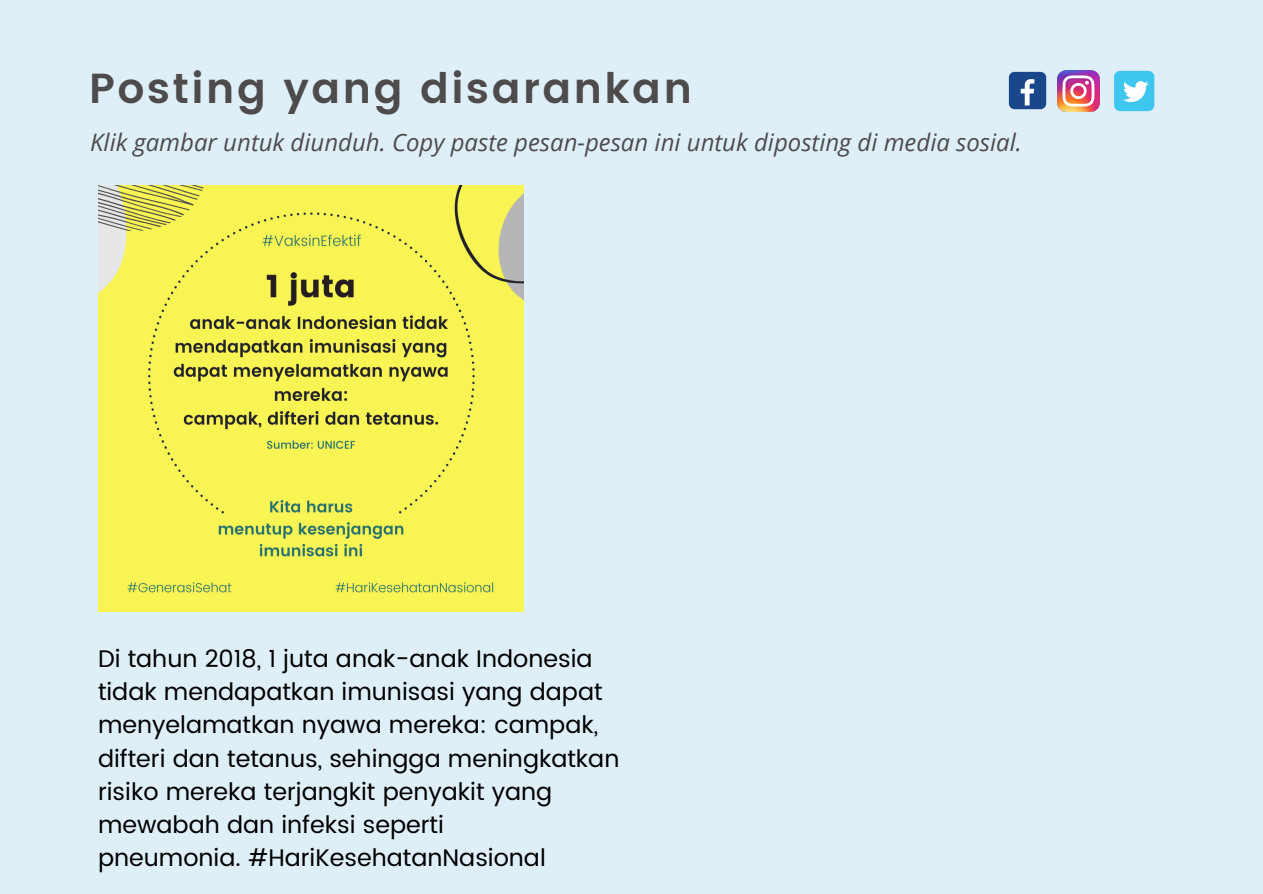
<style>
.page{position:relative;width:1263px;height:894px;background:#fff}
.page>*{position:absolute;margin:0;border:0;box-sizing:border-box;transform-origin:0 0}
.t1{font:600 42px "Poppins";letter-spacing:.06em;color:#4e4b4c}
.t2{font:24px/33.3px "Poppins";color:#000}
.t3{font:italic 24px "Open Sans";color:#4e4b4c}
</style>
<div class="page">
<div style="left:0;top:0;width:1263px;height:893px;background:#dfeff8"></div>
<img style="left:98px;top:186px;width:425px;height:425px">
<img style="left:1058px;top:70px;width:41px;height:42px">
<div style="left:1114px;top:71px;width:40px;height:40px;background:#3fc6ee;border-radius:6px"></div>
<svg style="left:1123px;top:81px;width:26px;height:21px"></svg>
<div style="left:1009px;top:72px;width:37px;height:37px;background:#1a4789;border-radius:6px"></div>
<svg style="left:1021px;top:79px;width:13px;height:26px"></svg>
<h1 class="t1" style="left:89px;top:64px;width:604px">Posting yang disarankan</h1>
<p class="t3" style="left:90px;top:125px;width:933px">Klik gambar untuk diunduh. Copy paste pesan-pesan ini untuk diposting di media sosial.</p>
<p class="t2" style="left:98px;top:641px;width:523px">Di tahun 2018, 1 juta anak-anak Indonesia tidak mendapatkan imunisasi yang dapat menyelamatkan nyawa mereka: campak, difteri dan tetanus, sehingga meningkatkan risiko mereka terjangkit penyakit yang mewabah dan infeksi seperti<br>pneumonia. #HariKesehatanNasional</p>
</div>
